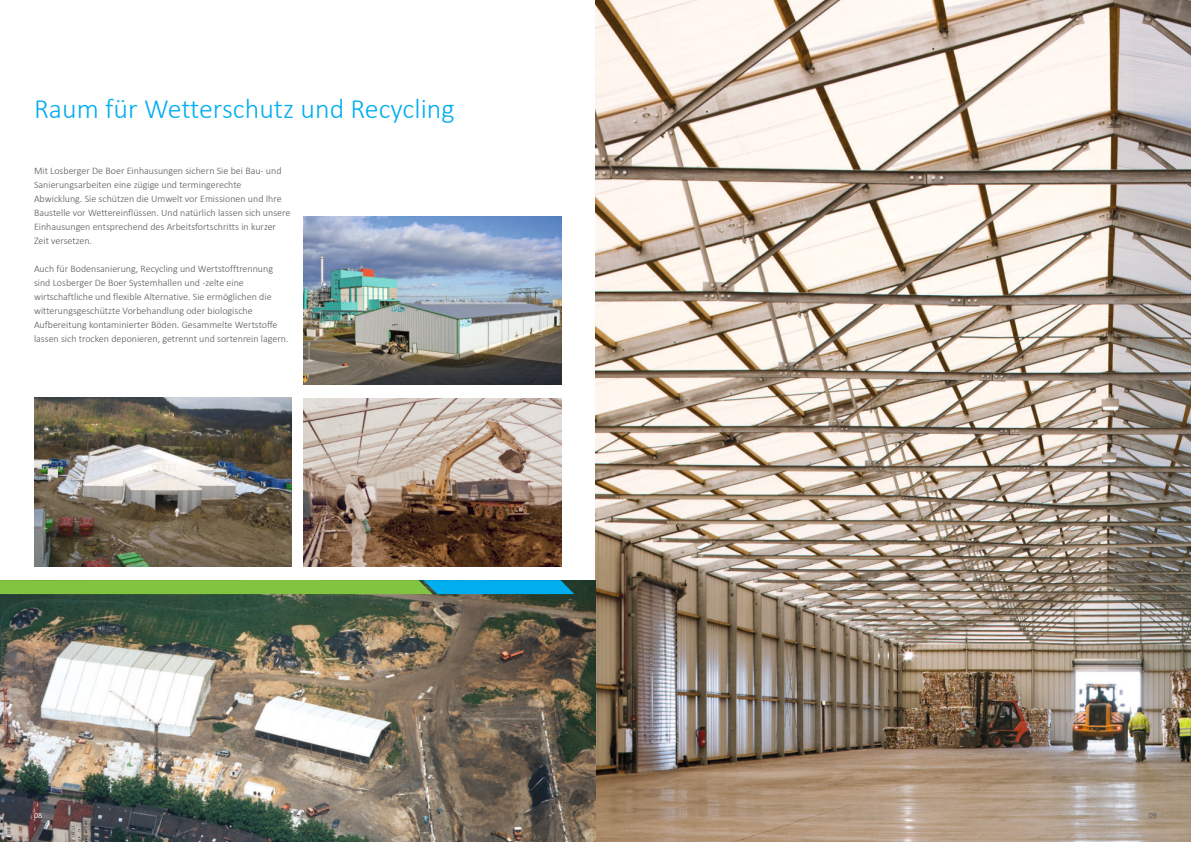
<style>
.page{position:relative;width:1191px;height:842px;background:#fff}
.page>*{position:absolute;margin:0;border:0;box-sizing:border-box;transform-origin:0 0}
.t1{font:300 28px "Calibri";color:#00aeef}
.t2{font:300 10px/14px "Calibri";color:#57585a}
.t3{font:8px "Calibri";color:#fff}
.t4{font:8px "Calibri";color:#57585a}
</style>
<div class="page">
<img style="left:595px;top:0;width:595px;height:842px">
<img style="left:34px;top:398px;width:257px;height:168px">
<img style="left:304px;top:398px;width:257px;height:168px">
<img style="left:304px;top:216px;width:257px;height:168px">
<img style="left:0;top:580px;width:595px;height:262px">
<svg style="left:0;top:580px;width:574px;height:14px;background:#61ba69"></svg>
<h1 class="t1" style="left:34px;top:96px;width:422px">Raum für Wetterschutz und Recycling</h1>
<p class="t2" style="left:34px;top:164px;width:258px">Mit Losberger De Boer Einhausungen sichern Sie bei Bau- und Sanierungsarbeiten eine zügige und termingerechte Abwicklung. Sie schützen die Umwelt vor Emissionen und Ihre Baustelle vor Wettereinflüssen. Und natürlich lassen sich unsere Einhausungen entsprechend des Arbeitsfortschritts in kurzer Zeit versetzen.</p>
<p class="t2" style="left:34px;top:262px;width:256px">Auch für Bodensanierung, Recycling und Wertstofftrennung sind Losberger De Boer Systemhallen und -zelte eine wirtschaftliche und flexible Alternative. Sie ermöglichen die witterungsgeschützte Vorbehandlung oder biologische Aufbereitung kontaminierter Böden. Gesammelte Wertstoffe lassen sich trocken deponieren, getrennt und sortenrein lagern.</p>
<p class="t3" style="left:34px;top:812px;width:10px">08</p>
<p class="t4" style="left:1148px;top:812px;width:10px">09</p>
</div>
